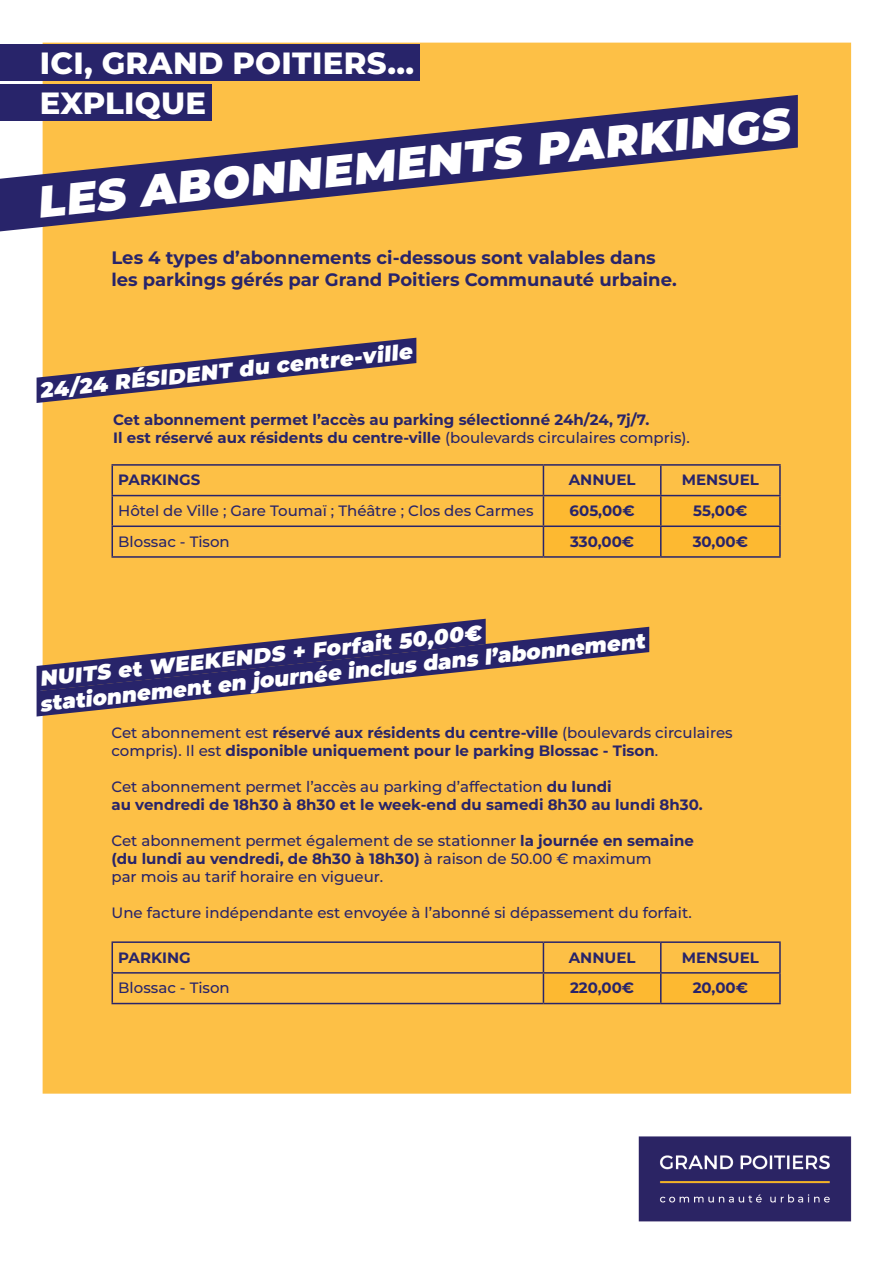
<style>
.page{position:relative;width:893px;height:1263px;background:#fff}
.page>*{position:absolute;margin:0;border:0;box-sizing:border-box;transform-origin:0 0}
.t1{font:italic 900 44.4px "Montserrat";color:#fff}
.t2{font:800 30.6px/40px "Montserrat";letter-spacing:.01em;color:#fff}
.t3{font:italic 900 21.3px/25px "Montserrat";color:#fff}
.t4{font:700 18px/21.6px "Montserrat";color:#28246a}
.t5{font:700 15px/18px "Montserrat";color:#28246a}
.t6{font:500 15px/18px "Montserrat";color:#28246a}
.s1{font-weight:500}
.s2{font-weight:700}
</style>
<div class="page">
<img style="left:0;top:42px;width:852px;height:1180px">
<div style="left:0;top:44px;width:420px;height:36px;background:#28246a"></div>
<div style="left:0;top:84px;width:212px;height:36px;background:#28246a"></div>
<svg style="left:0;top:95px;width:798px;height:136px;background:#9f7d5a"></svg>
<svg style="left:37px;top:338px;width:379px;height:65px;background:#a98355"></svg>
<svg style="left:37px;top:619px;width:449px;height:8px;background:#e9b24b"></svg>
<svg style="left:37px;top:627px;width:612px;height:89px;background:#957458"></svg>
<hr style="left:112px;top:464px;width:431px;height:2px;background:#28246a">
<hr style="left:543px;top:464px;width:118px;height:2px;background:#28246a">
<hr style="left:661px;top:464px;width:120px;height:2px;background:#28246a">
<hr style="left:779px;top:466px;width:2px;height:29px;background:#28246a">
<hr style="left:112px;top:495px;width:431px;height:1px;background:#28246a">
<hr style="left:661px;top:495px;width:120px;height:1px;background:#28246a">
<hr style="left:779px;top:496px;width:2px;height:29px;background:#28246a">
<hr style="left:112px;top:525px;width:431px;height:2px;background:#28246a">
<svg style="left:112px;top:466px;width:1px;height:90px"></svg>
<svg style="left:543px;top:466px;width:237px;height:90px;background:#f5b539"></svg>
<hr style="left:661px;top:525px;width:120px;height:2px;background:#28246a">
<hr style="left:660px;top:527px;width:2px;height:29px;background:#28246a">
<hr style="left:779px;top:527px;width:2px;height:29px;background:#28246a">
<hr style="left:112px;top:556px;width:431px;height:2px;background:#28246a">
<hr style="left:543px;top:556px;width:118px;height:2px;background:#28246a">
<hr style="left:661px;top:556px;width:120px;height:2px;background:#28246a">
<hr style="left:112px;top:941px;width:431px;height:2px;background:#28246a">
<svg style="left:112px;top:943px;width:1px;height:29px"></svg>
<hr style="left:543px;top:941px;width:118px;height:2px;background:#28246a">
<svg style="left:543px;top:943px;width:236px;height:60px;background:#f8b93c"></svg>
<hr style="left:661px;top:941px;width:120px;height:2px;background:#28246a">
<hr style="left:660px;top:943px;width:2px;height:29px;background:#28246a">
<hr style="left:779px;top:943px;width:2px;height:29px;background:#28246a">
<hr style="left:112px;top:972px;width:431px;height:1px;background:#28246a">
<hr style="left:112px;top:973px;width:1px;height:30px;background:#28246a">
<hr style="left:543px;top:972px;width:118px;height:1px;background:#28246a">
<hr style="left:543px;top:973px;width:1px;height:30px;background:#28246a">
<hr style="left:661px;top:972px;width:120px;height:1px;background:#28246a">
<hr style="left:660px;top:973px;width:2px;height:30px;background:#28246a">
<hr style="left:779px;top:973px;width:2px;height:30px;background:#28246a">
<hr style="left:112px;top:1003px;width:431px;height:1px;background:#28246a">
<hr style="left:543px;top:1003px;width:118px;height:1px;background:#28246a">
<hr style="left:661px;top:1003px;width:120px;height:1px;background:#28246a">
<h2 class="t2" style="left:40px;top:41px;width:376px">ICI, GRAND POITIERS...<br>EXPLIQUE</h2>
<h1 class="t1" style="left:33px;top:169px;width:757px;rotate:-6deg">LES ABONNEMENTS PARKINGS</h1>
<p class="t4" style="left:112px;top:246px;width:567px">Les 4 types d’abonnements ci-dessous sont valables dans les parkings gérés par Grand Poitiers Communauté urbaine.</p>
<h3 class="t3" style="left:38px;top:377px;width:376px;rotate:-6deg">24/24 RÉSIDENT du centre-ville</h3>
<p class="t5" style="left:113px;top:410px;width:578px">Cet abonnement permet l’accès au parking sélectionné 24h/24, 7j/7.<br>Il est réservé aux résidents du centre-ville <span class="s1">(boulevards circulaires compris).</span></p>
<p class="t5" style="left:118px;top:470px;width:84px">PARKINGS</p>
<p class="t5" style="left:569px;top:470px;width:68px">ANNUEL</p>
<p class="t5" style="left:682px;top:470px;width:79px">MENSUEL</p>
<p class="t6" style="left:118px;top:501px;width:417px">Hôtel de Ville ; Gare Toumaï ; Théâtre ; Clos des Carmes</p>
<p class="t5" style="left:570px;top:501px;width:67px">605,00€</p>
<p class="t5" style="left:693px;top:501px;width:56px">55,00€</p>
<p class="t6" style="left:118px;top:532px;width:113px">Blossac - Tison</p>
<p class="t5" style="left:570px;top:532px;width:66px">330,00€</p>
<p class="t5" style="left:693px;top:532px;width:57px">30,00€</p>
<h3 class="t3" style="left:36px;top:665px;width:610px;rotate:-6deg">NUITS et WEEKENDS + Forfait 50,00€ stationnement en journée inclus dans l’abonnement</h3>
<p class="t5" style="left:112px;top:723px;width:623px"><span class="s1">Cet abonnement est</span> réservé aux résidents du centre-ville <span class="s1">(boulevards circulaires compris). Il est</span> disponible uniquement pour le parking Blossac - Tison<span class="s1">.</span></p>
<p class="t5" style="left:112px;top:777px;width:593px"><span class="s1">Cet abonnement permet l’accès au parking d’affectation</span> du lundi<br>au vendredi de 18h30 à 8h30 et le week-end du samedi 8h30 au lundi 8h30.</p>
<p class="t6" style="left:112px;top:831px;width:584px">Cet abonnement permet également de se stationner <span class="s2">la journée en semaine (du lundi au vendredi, de 8h30 à 18h30)</span> à raison de 50.00 € maximum<br>par mois au tarif horaire en vigueur.</p>
<p class="t6" style="left:112px;top:903px;width:582px">Une facture indépendante est envoyée à l’abonné si dépassement du forfait.</p>
<p class="t5" style="left:118px;top:948px;width:74px">PARKING</p>
<p class="t5" style="left:569px;top:948px;width:68px">ANNUEL</p>
<p class="t5" style="left:682px;top:948px;width:79px">MENSUEL</p>
<p class="t6" style="left:118px;top:978px;width:113px">Blossac - Tison</p>
<p class="t5" style="left:570px;top:978px;width:66px">220,00€</p>
<p class="t5" style="left:693px;top:978px;width:57px">20,00€</p>
</div>
